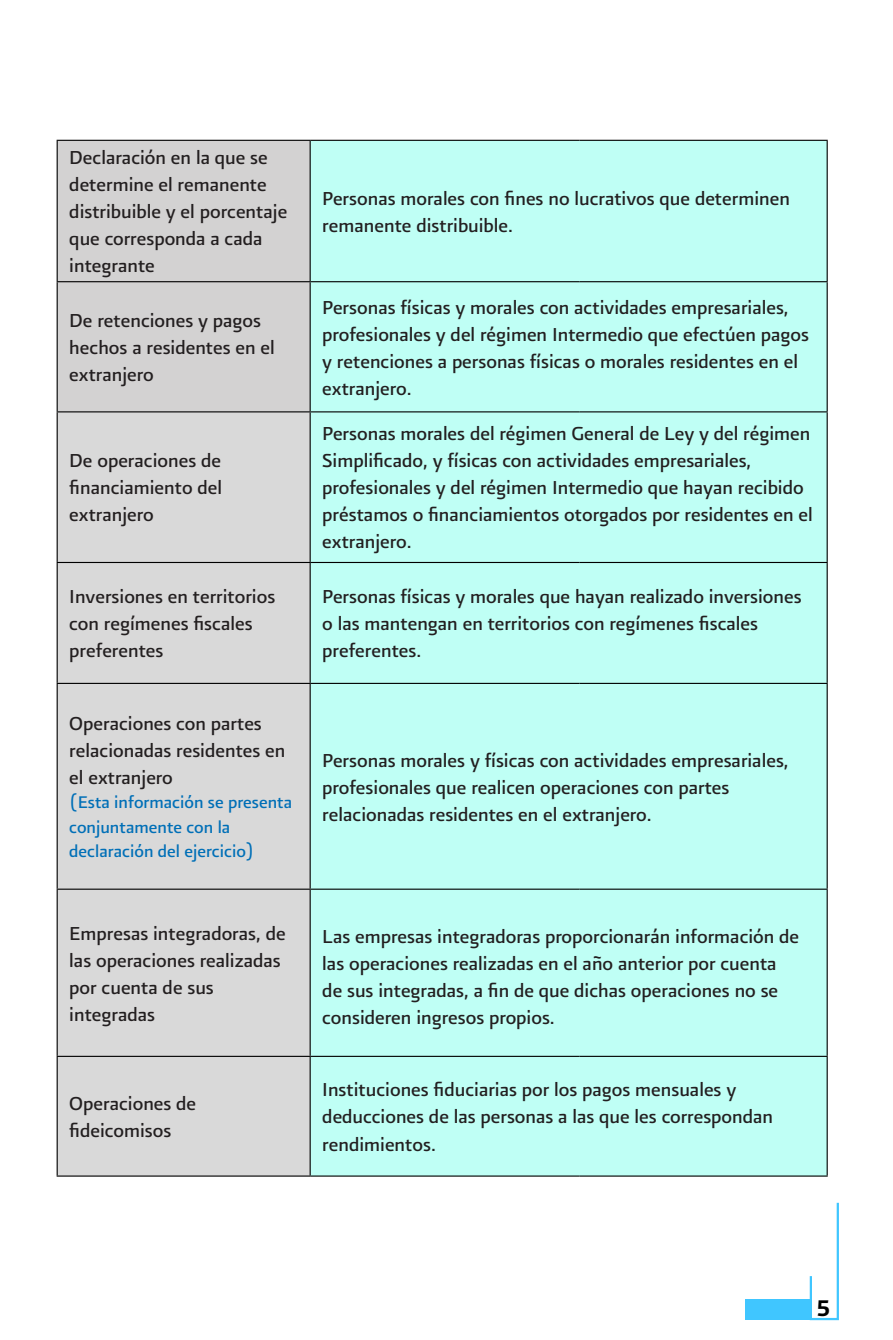
<style>
.page{position:relative;width:893px;height:1340px;background:#fff}
.page>*{position:absolute;margin:0;border:0;box-sizing:border-box;transform-origin:0 0}
.t1{font:27px "Presidencia Firme";color:#000}
.t2{font:22.5px/27px "Presidencia Base";color:#231f20}
.t3{font:20.25px/24.3px "Presidencia Base";color:#006fb7}
</style>
<div class="page">
<svg style="left:809px;top:1202px;width:30px;height:119px"></svg>
<div style="left:745px;top:1298px;width:65px;height:21px;background:#40c6ff"></div>
<div style="left:58px;top:141px;width:252px;height:270px;background:#d3d2d2"></div>
<div style="left:311px;top:141px;width:516px;height:1034px;background:#bffff5"></div>
<div style="left:58px;top:412px;width:252px;height:763px;background:#d9d9d9"></div>
<hr style="left:57px;top:563px;width:1px;height:120px;background:#000">
<hr style="left:57px;top:683px;width:253px;height:1px;background:#000">
<hr style="left:57px;top:684px;width:1px;height:204px;background:#000">
<hr style="left:57px;top:888px;width:253px;height:1px;background:#000">
<hr style="left:57px;top:889px;width:1px;height:166px;background:#000">
<hr style="left:57px;top:1055px;width:253px;height:1px;background:#000">
<hr style="left:57px;top:1056px;width:1px;height:119px;background:#000">
<hr style="left:57px;top:1175px;width:253px;height:1px;background:#000">
<hr style="left:310px;top:141px;width:1px;height:140px;background:#000">
<hr style="left:310px;top:412px;width:1px;height:150px;background:#000">
<hr style="left:310px;top:563px;width:1px;height:120px;background:#000">
<hr style="left:827px;top:563px;width:1px;height:120px;background:#000">
<hr style="left:310px;top:683px;width:270px;height:1px;background:#000">
<hr style="left:310px;top:684px;width:1px;height:204px;background:#000">
<hr style="left:580px;top:683px;width:248px;height:1px;background:#000">
<hr style="left:827px;top:684px;width:1px;height:204px;background:#000">
<hr style="left:310px;top:888px;width:270px;height:1px;background:#000">
<hr style="left:310px;top:889px;width:1px;height:166px;background:#000">
<hr style="left:580px;top:888px;width:248px;height:1px;background:#000">
<hr style="left:827px;top:889px;width:1px;height:166px;background:#000">
<hr style="left:310px;top:1055px;width:270px;height:1px;background:#000">
<hr style="left:310px;top:1056px;width:1px;height:119px;background:#000">
<hr style="left:580px;top:1055px;width:248px;height:1px;background:#000">
<hr style="left:827px;top:1056px;width:1px;height:119px;background:#000">
<hr style="left:310px;top:1175px;width:270px;height:1px;background:#000">
<hr style="left:580px;top:1175px;width:248px;height:1px;background:#000">
<hr style="left:57px;top:141px;width:1px;height:140px;background:#000">
<hr style="left:827px;top:141px;width:1px;height:140px;background:#000">
<hr style="left:57px;top:412px;width:1px;height:150px;background:#000">
<hr style="left:827px;top:412px;width:1px;height:150px;background:#000">
<hr style="left:57px;top:562px;width:253px;height:1px;background:#000">
<hr style="left:310px;top:562px;width:270px;height:1px;background:#000">
<hr style="left:580px;top:562px;width:248px;height:1px;background:#000">
<hr style="left:57px;top:140px;width:253px;height:1px;background:#000">
<hr style="left:310px;top:140px;width:270px;height:1px;background:#000">
<hr style="left:580px;top:140px;width:248px;height:1px;background:#000">
<hr style="left:57px;top:281px;width:253px;height:1px;background:#000">
<hr style="left:57px;top:282px;width:1px;height:129px;background:#000">
<hr style="left:310px;top:281px;width:270px;height:1px;background:#000">
<hr style="left:310px;top:282px;width:1px;height:129px;background:#000">
<hr style="left:580px;top:281px;width:248px;height:1px;background:#000">
<hr style="left:827px;top:282px;width:1px;height:129px;background:#000">
<hr style="left:57px;top:411px;width:253px;height:1px;background:#000">
<hr style="left:310px;top:411px;width:270px;height:1px;background:#000">
<hr style="left:580px;top:411px;width:248px;height:1px;background:#000">
<p class="t2" style="left:69px;top:144px;width:219px">Declaración en la que se determine el remanente distribuible y el porcentaje que corresponda a cada integrante</p>
<p class="t2" style="left:69px;top:306px;width:207px">De retenciones y pagos hechos a residentes en el extranjero</p>
<p class="t2" style="left:69px;top:447px;width:154px;text-align:justify">De operaciones de financiamiento del extranjero</p>
<p class="t2" style="left:322px;top:184px;width:469px">Personas morales con fines no lucrativos que determinen remanente distribuible.</p>
<p class="t2" style="left:322px;top:293px;width:488px">Personas físicas y morales con actividades empresariales, profesionales y del régimen Intermedio que efectúen pagos y retenciones a personas físicas o morales residentes en el extranjero.</p>
<p class="t2" style="left:322px;top:420px;width:492px">Personas morales del régimen General de Ley y del régimen Simplificado, y físicas con actividades empresariales, profesionales y del régimen Intermedio que hayan recibido préstamos o financiamientos otorgados por residentes en el extranjero.</p>
<p class="t2" style="left:69px;top:582px;width:207px">Inversiones en territorios con regímenes fiscales preferentes</p>
<p class="t2" style="left:322px;top:582px;width:481px">Personas físicas y morales que hayan realizado inversiones o las mantengan en territorios con regímenes fiscales preferentes.</p>
<p class="t2" style="left:69px;top:709px;width:218px">Operaciones con partes relacionadas residentes en el extranjero</p>
<p class="t3" style="left:69px;top:790px;width:224px">(Esta información se presenta conjuntamente con la declaración del ejercicio)</p>
<p class="t2" style="left:322px;top:746px;width:468px">Personas morales y físicas con actividades empresariales, profesionales que realicen operaciones con partes relacionadas residentes en el extranjero.</p>
<p class="t2" style="left:69px;top:919px;width:218px">Empresas integradoras, de las operaciones realizadas por cuenta de sus integradas</p>
<p class="t2" style="left:322px;top:922px;width:478px">Las empresas integradoras proporcionarán información de las operaciones realizadas en el año anterior por cuenta de sus integradas, a fin de que dichas operaciones no se consideren ingresos propios.</p>
<p class="t2" style="left:69px;top:1089px;width:128px">Operaciones de fideicomisos</p>
<p class="t2" style="left:322px;top:1075px;width:452px">Instituciones fiduciarias por los pagos mensuales y deducciones de las personas a las que les correspondan rendimientos.</p>
<p class="t1" style="left:816px;top:1292px;width:16px">5</p>
</div>
